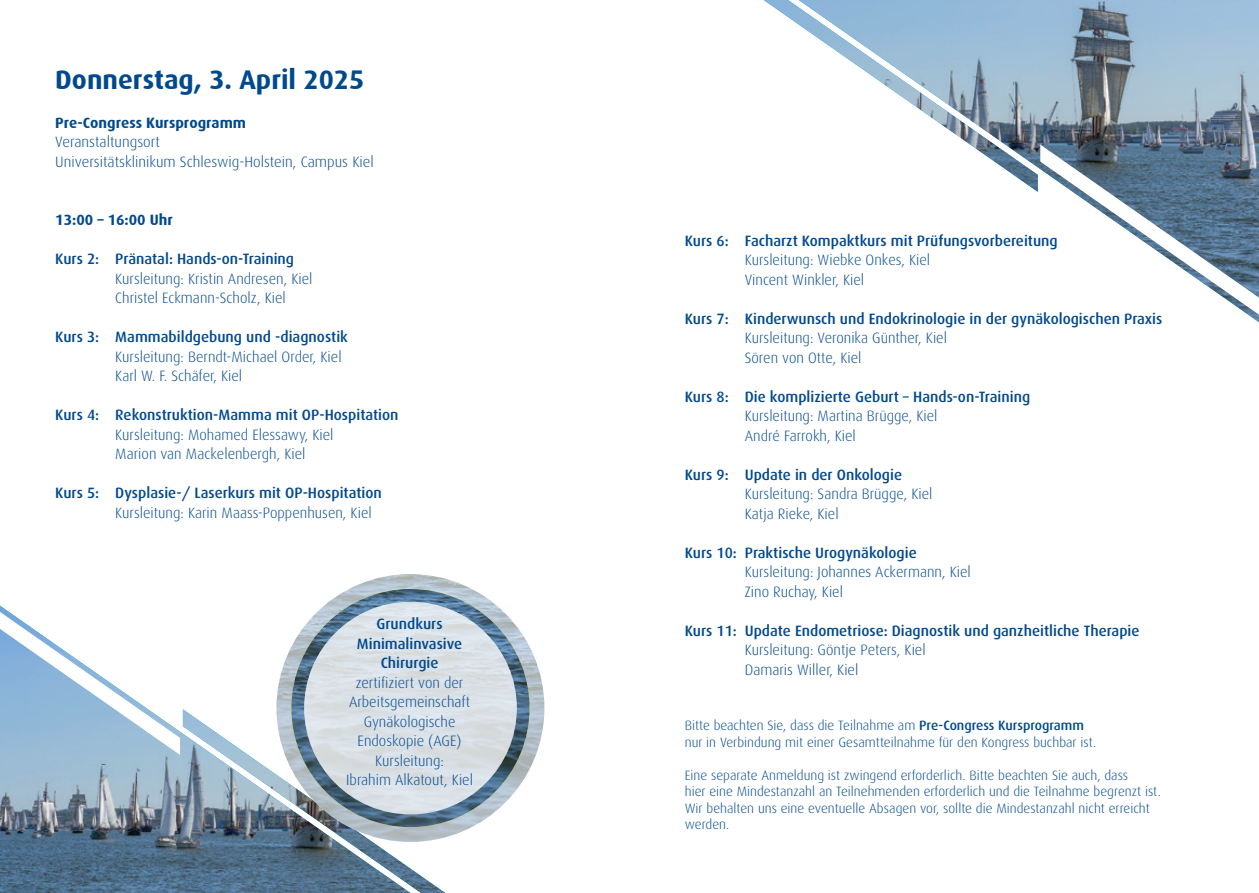
<style>
.page{position:relative;width:1259px;height:893px;background:#fff}
.page>*{position:absolute;margin:0;border:0;box-sizing:border-box;transform-origin:0 0}
.t1{font:700 27px "Dax";color:#01498e}
.t2{font:300 15px/19.5px "Dax";color:#01498e}
.t3{font:500 15px/19.5px "Dax";color:#01498e;text-align:center}
.t4{font:700 15px "Dax";color:#01498e}
.t5{font:300 13.5px/16.5px "Dax";color:#01498e}
.s1{font-weight:500}
</style>
<div class="page">
<img style="left:1037px;top:0;width:222px;height:192px">
<svg style="left:1040px;top:145px;width:219px;height:177px"></svg>
<img style="left:764px;top:0;width:273px;height:192px">
<img style="left:0;top:699px;width:545px;height:194px">
<img style="left:183px;top:709px;width:362px;height:184px">
<svg style="left:0;top:605px;width:180px;height:150px"></svg>
<img style="left:276px;top:574px;width:268px;height:268px">
<img style="left:291px;top:589px;width:238px;height:238px;border-radius:119px">
<img style="left:304px;top:602px;width:213px;height:212px">
<h1 class="t1" style="left:55px;top:64px;width:310px">Donnerstag, 3. April 2025</h1>
<p class="t4" style="left:55px;top:114px;width:192px">Pre-Congress Kursprogramm</p>
<p class="t2" style="left:55px;top:132px;width:320px">Veranstaltungsort<br>Universitätsklinikum Schleswig-Holstein, Campus Kiel</p>
<p class="t4" style="left:55px;top:211px;width:119px">13:00 – 16:00 Uhr</p>
<p class="t3" style="left:55px;top:249px;width:240px">Kurs 2: Pränatal: Hands-on-Training</p>
<p class="t2" style="left:115px;top:269px;width:199px">Kursleitung: Kristin Andresen, Kiel<br>Christel Eckmann-Scholz, Kiel</p>
<p class="t3" style="left:55px;top:327px;width:294px">Kurs 3: Mammabildgebung und -diagnostik</p>
<p class="t2" style="left:115px;top:347px;width:228px">Kursleitung: Berndt-Michael Order, Kiel<br>Karl W. F. Schäfer, Kiel</p>
<p class="t3" style="left:55px;top:405px;width:345px">Kurs 4: Rekonstruktion-Mamma mit OP-Hospitation</p>
<p class="t2" style="left:115px;top:425px;width:220px">Kursleitung: Mohamed Elessawy, Kiel<br>Marion van Mackelenbergh, Kiel</p>
<p class="t3" style="left:55px;top:483px;width:328px">Kurs 5: Dysplasie-/ Laserkurs mit OP-Hospitation</p>
<p class="t2" style="left:115px;top:503px;width:258px">Kursleitung: Karin Maass-Poppenhusen, Kiel</p>
<p class="t3" style="left:357px;top:614px;width:107px">Grundkurs<br>Minimalinvasive<br>Chirurgie</p>
<p class="t2" style="left:346px;top:673px;width:128px;text-align:center">zertifiziert von der<br>Arbeitsgemeinschaft<br>Gynäkologische<br>Endoskopie (AGE)<br>Kursleitung:<br>Ibrahim Alkatout, Kiel</p>
<p class="t3" style="left:685px;top:231px;width:374px">Kurs 6: Facharzt Kompaktkurs mit Prüfungsvorbereitung</p>
<p class="t2" style="left:745px;top:250px;width:187px">Kursleitung: Wiebke Onkes, Kiel<br>Vincent Winkler, Kiel</p>
<p class="t3" style="left:685px;top:309px;width:479px">Kurs 7: Kinderwunsch und Endokrinologie in der gynäkologischen Praxis</p>
<p class="t2" style="left:745px;top:328px;width:204px">Kursleitung: Veronika Günther, Kiel<br>Sören von Otte, Kiel</p>
<p class="t3" style="left:685px;top:387px;width:347px">Kurs 8: Die komplizierte Geburt – Hands-on-Training</p>
<p class="t2" style="left:745px;top:406px;width:194px">Kursleitung: Martina Brügge, Kiel<br>André Farrokh, Kiel</p>
<p class="t3" style="left:685px;top:465px;width:219px">Kurs 9: Update in der Onkologie</p>
<p class="t2" style="left:745px;top:484px;width:189px">Kursleitung: Sandra Brügge, Kiel<br>Katja Rieke, Kiel</p>
<p class="t3" style="left:685px;top:543px;width:233px">Kurs 10: Praktische Urogynäkologie</p>
<p class="t2" style="left:745px;top:562px;width:227px">Kursleitung: Johannes Ackermann, Kiel<br>Zino Ruchay, Kiel</p>
<p class="t3" style="left:685px;top:621px;width:456px">Kurs 11: Update Endometriose: Diagnostik und ganzheitliche Therapie</p>
<p class="t2" style="left:745px;top:640px;width:182px">Kursleitung: Göntje Peters, Kiel<br>Damaris Willer, Kiel</p>
<p class="t5" style="left:685px;top:717px;width:413px">Bitte beachten Sie, dass die Teilnahme am <span class="s1">Pre-Congress Kursprogramm </span>nur in Verbindung mit einer Gesamtteilnahme für den Kongress buchbar ist.</p>
<p class="t5" style="left:685px;top:767px;width:477px">Eine separate Anmeldung ist zwingend erforderlich. Bitte beachten Sie auch, dass<br>hier eine Mindestanzahl an Teilnehmenden erforderlich und die Teilnahme begrenzt ist.<br>Wir behalten uns eine eventuelle Absagen vor, sollte die Mindestanzahl nicht erreicht werden.</p>
</div>
